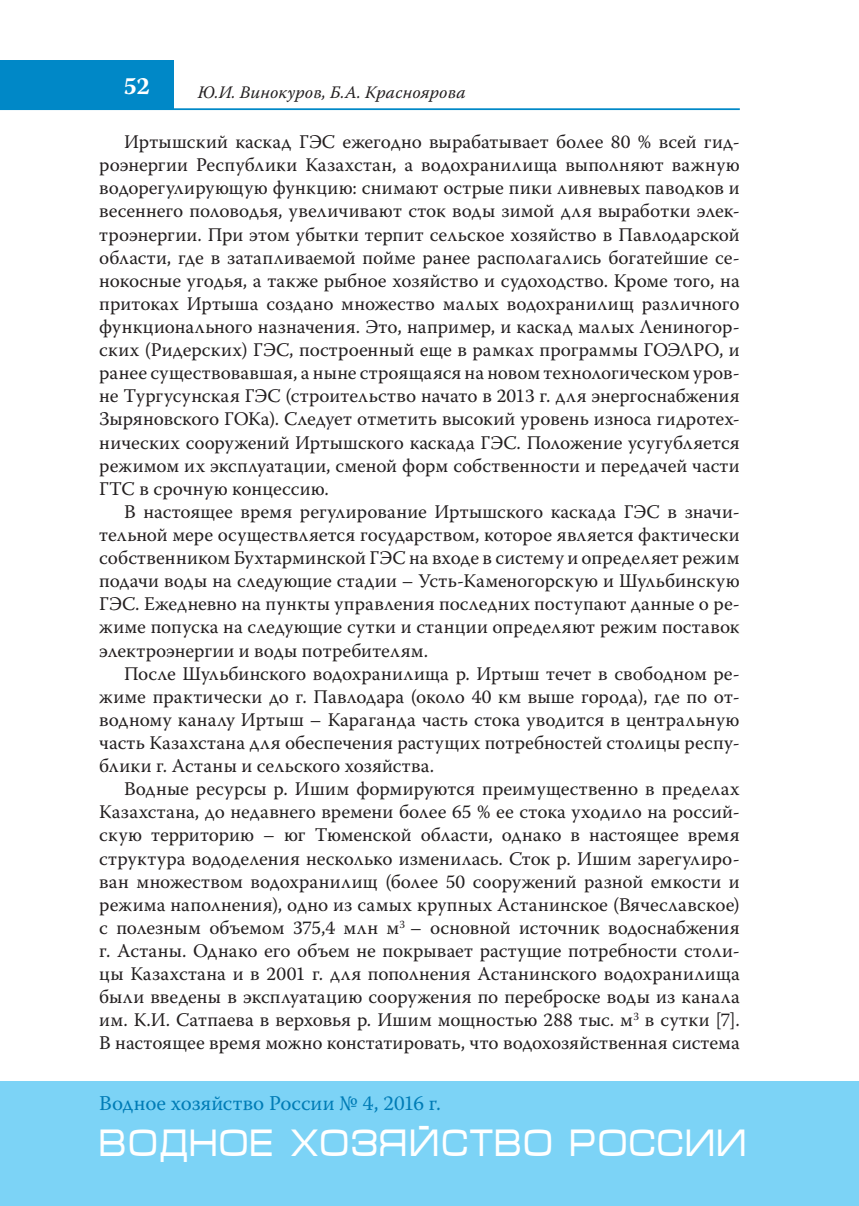
<style>
.page{position:relative;width:859px;height:1206px;background:#fff}
.page>*{position:absolute;margin:0;border:0;box-sizing:border-box;transform-origin:0 0}
.t1{font:38.5px "Micra";color:#fff;scale:.81 1}
.t2{font:700 24.5px "Warnock Pro";color:#fff}
.t3{font:21px "Warnock Pro";color:#007cb6}
.t4{font:19.25px/23.1px "Warnock Pro";letter-spacing:.005em;color:#231f20;text-align:justify}
.t5{font:italic 17.5px "Warnock Pro";letter-spacing:.005em;color:#231f20}
</style>
<div class="page">
<hr style="left:0;top:108px;width:739px;height:2px;background:#0088c7">
<div style="left:0;top:60px;width:174px;height:50px;background:#0088c7"></div>
<div style="left:0;top:1081px;width:858px;height:124px;background:#7cd3f6"></div>
<p class="t2" style="left:123px;top:71px;width:28px">52</p>
<p class="t5" style="left:198px;top:82px;width:269px">Ю.И. Винокуров, Б.А. Красноярова</p>
<p class="t4" style="left:99px;top:130px;width:641px;text-indent:25px">Иртышский каскад ГЭС ежегодно вырабатывает более 80 % всей гид&shy;роэнергии Республики Казахстан, а водохранилища выполняют важную водорегулирующую функцию: снимают острые пики ливневых паводков и весеннего половодья, увеличивают сток воды зимой для выработки элек&shy;троэнергии. При этом убытки терпит сельское хозяйство в Павлодарской области, где в затапливаемой пойме ранее располагались богатейшие се&shy;нокосные угодья, а также рыбное хозяйство и судоходство. Кроме того, на притоках Иртыша создано множество малых водохранилищ различного функционального назначения. Это, например, и каскад малых Лениногор&shy;ских (Ридерских) ГЭС, построенный еще в рамках программы ГОЭЛРО, и ранее существовавшая, а ныне строящаяся на новом технологическом уров&shy;не Тургусунская ГЭС (строительство начато в 2013 г. для энергоснабжения Зыряновского ГОКа). Следует отметить высокий уровень износа гидротех&shy;нических сооружений Иртышского каскада ГЭС. Положение усугубляется режимом их эксплуатации, сменой форм собственности и передачей части ГТС в срочную концессию.</p>
<p class="t4" style="left:99px;top:499px;width:641px;text-indent:25px">В настоящее время регулирование Иртышского каскада ГЭС в значи&shy;тельной мере осуществляется государством, которое является фактически собственником Бухтарминской ГЭС на входе в систему и определяет режим подачи воды на следующие стадии – Усть-Каменогорскую и Шульбинскую ГЭС. Ежедневно на пункты управления последних поступают данные о ре&shy;жиме попуска на следующие сутки и станции определяют режим поставок электроэнергии и воды потребителям.</p>
<p class="t4" style="left:99px;top:661px;width:641px;text-indent:25px">После Шульбинского водохранилища р. Иртыш течет в свободном ре&shy;жиме практически до г. Павлодара (около 40 км выше города), где по от&shy;водному каналу Иртыш – Караганда часть стока уводится в центральную часть Казахстана для обеспечения растущих потребностей столицы респу&shy;блики г. Астаны и сельского хозяйства.</p>
<p class="t4" style="left:99px;top:777px;width:641px;text-indent:25px">Водные ресурсы р. Ишим формируются преимущественно в пределах Казахстана, до недавнего времени более 65 % ее стока уходило на россий&shy;скую территорию – юг Тюменской области, однако в настоящее время структура вододеления несколько изменилась. Сток р. Ишим зарегулиро&shy;ван множеством водохранилищ (более 50 сооружений разной емкости и режима наполнения), одно из самых крупных Астанинское (Вячеславское) с полезным объемом 375,4 млн м<sup>3</sup> – основной источник водоснабжения г. Астаны. Однако его объем не покрывает растущие потребности столи&shy;цы Казахстана и в 2001 г. для пополнения Астанинского водохранилища были введены в эксплуатацию сооружения по переброске воды из канала им. К.И. Сатпаева в верховья р. Ишим мощностью 288 тыс. м<sup>3</sup> в сутки [7].<br>В настоящее время можно констатировать, что водохозяйственная система</p>
<p class="t3" style="left:99px;top:1090px;width:343px">Водное хозяйство России № 4, 2016 г.</p>
<h1 class="t1" style="left:99px;top:1122px;width:801px">ВОДНОЕ ХОЗЯЙСТВО РОССИИ</h1>
</div>
